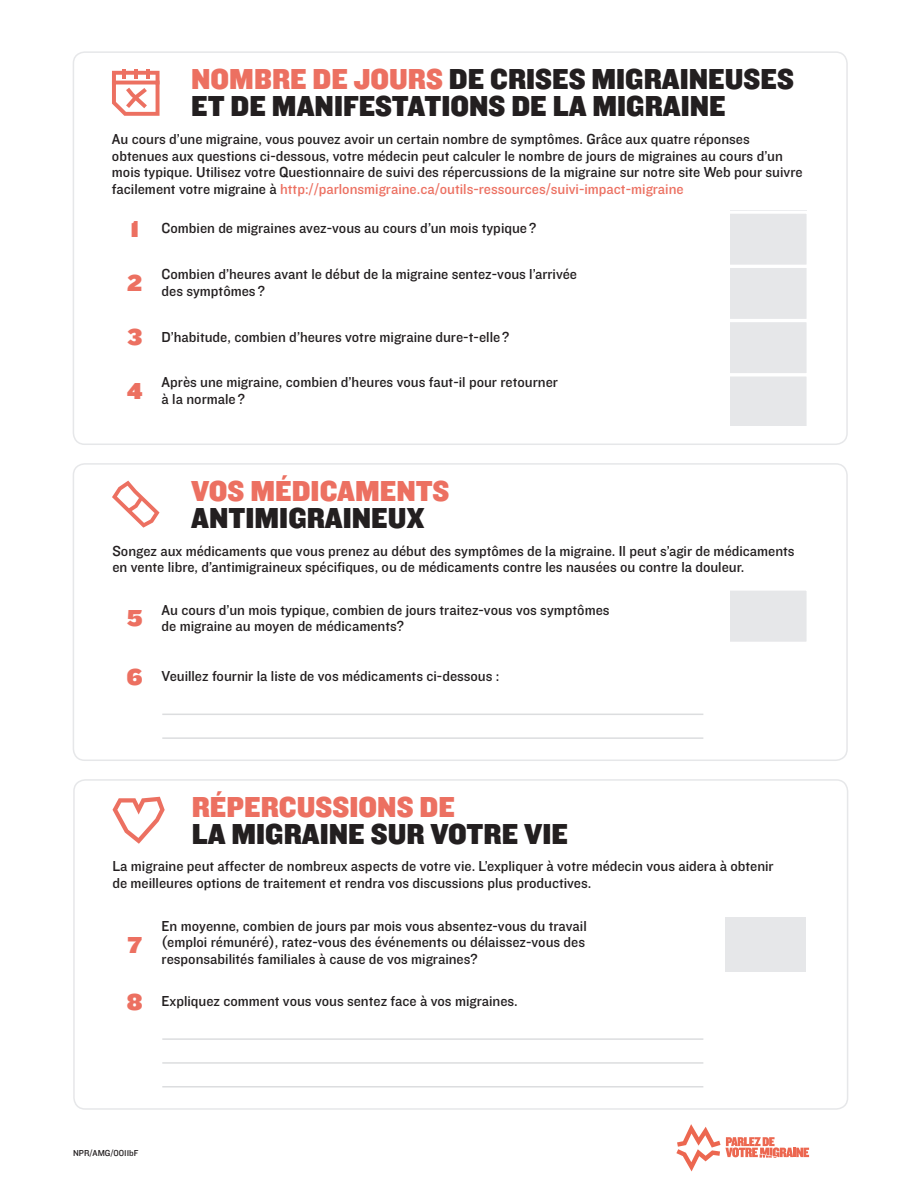
<style>
.page{position:relative;width:920px;height:1189px;background:#fff}
.page>*{position:absolute;margin:0;border:0;box-sizing:border-box;transform-origin:0 0}
.t1{font:30px/27px "Knockout 71 Full Middlewt";color:#231f20}
.t2{font:30px/27px "Knockout 71 Full Middlewt";color:#ec7061}
.t3{font:24px "Knockout 92 Ultmt Cruiserwt";color:#ec7061}
.t4{font:15px/16.5px "Knockout 31 Junior Middlewt";color:#231f20}
.t5{font:9px "Knockout 31 Junior Middlewt";color:#231f20}
.s1{color:#ec7061}
.s2{color:#231f20}
</style>
<div class="page">
<svg style="left:676px;top:1124px;width:132px;height:47px"></svg>
<div style="left:73px;top:51px;width:774px;height:394px;border:2px solid #e6e7e9;border-radius:11px"></div>
<svg style="left:112px;top:69px;width:47px;height:47px"></svg>
<svg style="left:730px;top:210px;width:77px;height:216px;background:#e7e8ea"></svg>
<svg style="left:112px;top:480px;width:47px;height:47px"></svg>
<div style="left:73px;top:463px;width:774px;height:298px;border:2px solid #e6e7e9;border-radius:11px"></div>
<hr style="left:162px;top:713px;width:541px;height:2px;background:#dcdddf">
<hr style="left:162px;top:737px;width:541px;height:2px;background:#dcdddf">
<div style="left:730px;top:591px;width:77px;height:51px;background:#e6e7e9"></div>
<svg style="left:112px;top:796px;width:53px;height:47px"></svg>
<div style="left:73px;top:779px;width:774px;height:330px;border:2px solid #e6e7e9;border-radius:11px"></div>
<div style="left:725px;top:917px;width:80px;height:54px;background:#e6e7e9"></div>
<hr style="left:162px;top:1038px;width:541px;height:1px;background:#dcdddf">
<hr style="left:162px;top:1062px;width:541px;height:1px;background:#dcdddf">
<hr style="left:162px;top:1085px;width:541px;height:2px;background:#dcdddf">
<p class="t1" style="left:191px;top:64px;width:604px"><span class="s1">NOMBRE DE JOURS</span> DE CRISES MIGRAINEUSES<br>ET DE MANIFESTATIONS DE LA MIGRAINE</p>
<p class="t4" style="left:112px;top:130px;width:691px">Au cours d’une migraine, vous pouvez avoir un certain nombre de symptômes. Grâce aux quatre réponses obtenues aux questions ci-dessous, votre médecin peut calculer le nombre de jours de migraines au cours d’un mois typique. Utilisez votre Questionnaire de suivi des répercussions de la migraine sur notre site Web pour suivre facilement votre migraine à <span class="s1">http://parlonsmigraine.ca/outils-ressources/suivi-impact-migraine</span></p>
<p class="t3" style="left:131px;top:211px;width:9px">1</p>
<p class="t4" style="left:161px;top:219px;width:376px">Combien de migraines avez-vous au cours d’un mois typique ?</p>
<p class="t4" style="left:161px;top:265px;width:417px">Combien d’heures avant le début de la migraine sentez-vous l’arrivée</p>
<p class="t3" style="left:127px;top:265px;width:16px">2</p>
<p class="t4" style="left:161px;top:282px;width:105px">des symptômes ?</p>
<p class="t3" style="left:127px;top:320px;width:16px">3</p>
<p class="t4" style="left:161px;top:328px;width:349px">D’habitude, combien d’heures votre migraine dure-t-elle ?</p>
<p class="t4" style="left:161px;top:373px;width:397px">Après une migraine, combien d’heures vous faut-il pour retourner</p>
<p class="t3" style="left:127px;top:373px;width:17px">4</p>
<p class="t4" style="left:161px;top:390px;width:85px">à la normale ?</p>
<p class="t2" style="left:191px;top:476px;width:260px">VOS MÉDICAMENTS<br><span class="s2">ANTIMIGRAINEUX</span></p>
<p class="t4" style="left:112px;top:541px;width:683px">Songez aux médicaments que vous prenez au début des symptômes de la migraine. Il peut s’agir de médicaments en vente libre, d’antimigraineux spécifiques, ou de médicaments contre les nausées ou contre la douleur.</p>
<p class="t4" style="left:161px;top:600px;width:449px">Au cours d’un mois typique, combien de jours traitez-vous vos symptômes</p>
<p class="t3" style="left:127px;top:600px;width:17px">5</p>
<p class="t4" style="left:161px;top:617px;width:244px">de migraine au moyen de médicaments?</p>
<p class="t3" style="left:127px;top:659px;width:17px">6</p>
<p class="t4" style="left:161px;top:667px;width:339px">Veuillez fournir la liste de vos médicaments ci-dessous :</p>
<p class="t1" style="left:192px;top:792px;width:377px"><span class="s1">RÉPERCUSSIONS DE<br></span>LA MIGRAINE SUR VOTRE VIE</p>
<p class="t4" style="left:112px;top:857px;width:662px">La migraine peut affecter de nombreux aspects de votre vie. L’expliquer à votre médecin vous aidera à obtenir de meilleures options de traitement et rendra vos discussions plus productives.</p>
<p class="t4" style="left:161px;top:916px;width:426px;text-align:justify">En moyenne, combien de jours par mois vous absentez-vous du travail (emploi rémunéré), ratez-vous des événements ou délaissez-vous des responsabilités familiales à cause de vos migraines?</p>
<p class="t3" style="left:128px;top:928px;width:15px">7</p>
<p class="t3" style="left:127px;top:984px;width:17px">8</p>
<p class="t4" style="left:161px;top:991px;width:357px">Expliquez comment vous vous sentez face à vos migraines.</p>
<p class="t5" style="left:73px;top:1146px;width:67px">NPR/AMG/0011bF</p>
</div>
